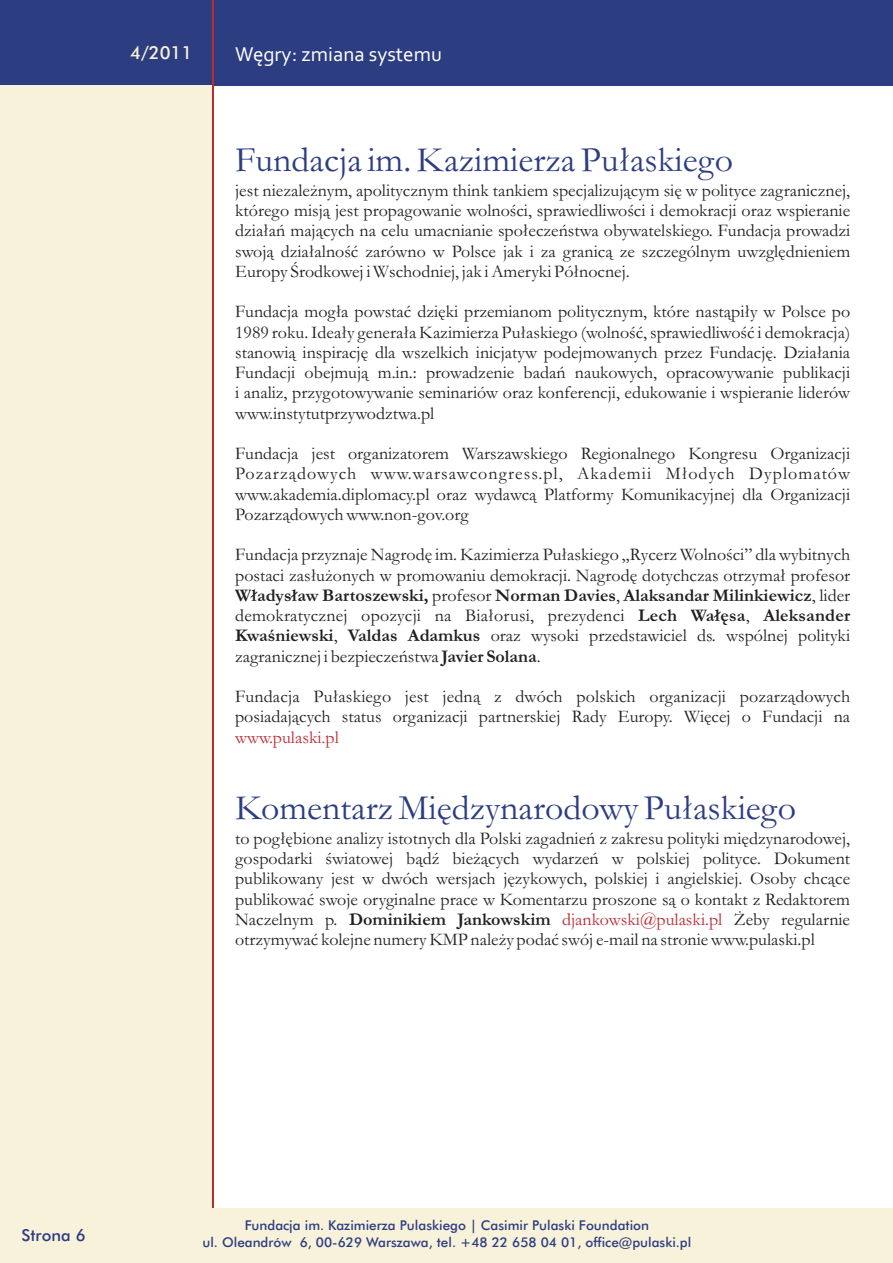
<style>
.page{position:relative;width:893px;height:1263px;background:#fff}
.page>*{position:absolute;margin:0;border:0;box-sizing:border-box;transform-origin:0 0}
.t1{font:36px "Garamond";color:#2c3d82}
.t2{font:21px "Corbel";color:#fff}
.t3{font:18px/20.2px "Garamond";color:#231f20;text-align:justify}
.t4{font:18px "Garamond";color:#bd2a31}
.t5{font:500 18px "Futura BT";color:#f9f2da}
.t6{font:500 16.5px "Futura BT";color:#2c3d82}
.t7{font:500 13.5px/16.2px "Futura BT";color:#2c3d82;text-align:center}
.s1{font-weight:700}
</style>
<div class="page">
<div style="left:0;top:0;width:893px;height:85px;background:#2c3d82"></div>
<div style="left:0;top:85px;width:214px;height:1178px;background:#f9f2da"></div>
<hr style="left:213px;top:0;width:1px;height:1263px;background:#bd2a31">
<div style="left:0;top:1208px;width:893px;height:55px;background:#f9f2da"></div>
<p class="t5" style="left:130px;top:46px;width:64px">4/2011</p>
<p class="t2" style="left:235px;top:45px;width:208px">Wêgry: zmiana systemu</p>
<h1 class="t1" style="left:235px;top:147px;width:499px">Fundacja im. Kazimierza Pu³askiego</h1>
<p class="t3" style="left:235px;top:182px;width:617px">jest niezale¿nym, apolitycznym think tankiem specjalizuj¹cym siê w polityce zagranicznej, którego misj¹ jest propagowanie wolnoœci, sprawiedliwoœci i demokracji oraz wspieranie dzia³añ maj¹cych na celu umacnianie spo³eczeñstwa obywatelskiego. Fundacja prowadzi swoj¹ dzia³alnoœæ zarówno w Polsce jak i za granic¹ ze szczególnym uwzglêdnieniem Europy Œrodkowej i Wschodniej, jak i Ameryki Pó³nocnej.</p>
<p class="t3" style="left:235px;top:304px;width:617px">Fundacja mog³a powstaæ dziêki przemianom politycznym, które nast¹pi³y w Polsce po 1989 roku. Idea³y genera³a Kazimierza Pu³askiego (wolnoœæ, sprawiedliwoœæ i demokracja) stanowi¹ inspiracjê dla wszelkich inicjatyw podejmowanych przez Fundacjê. Dzia³ania Fundacji obejmuj¹ m.in.: prowadzenie badañ naukowych, opracowywanie publikacji i analiz, przygotowywanie seminariów oraz konferencji, edukowanie i wspieranie liderów www.instytutprzywodztwa.pl</p>
<p class="t3" style="left:235px;top:445px;width:617px">Fundacja jest organizatorem Warszawskiego Regionalnego Kongresu Organizacji Pozarz¹dowych www.warsawcongress.pl, Akademii M³odych Dyplomatów www.akademia.diplomacy.pl oraz wydawc¹ Platformy Komunikacyjnej dla Organizacji Pozarz¹dowych www.non-gov.org</p>
<p class="t3" style="left:235px;top:547px;width:617px">Fundacja przyznaje Nagrodê im. Kazimierza Pu³askiego „Rycerz Wolnoœci” dla wybitnych postaci zas³u¿onych w promowaniu demokracji. Nagrodê dotychczas otrzyma³ profesor <span class="s1">W³adys³aw Bartoszewski,</span> profesor <span class="s1">Norman Davies</span>, <span class="s1">Alaksandar Milinkiewicz</span>, lider demokratycznej opozycji na Bia³orusi, prezydenci <span class="s1">Lech Wa³êsa</span>, <span class="s1">Aleksander Kwaœniewski</span>, <span class="s1">Valdas Adamkus</span> oraz wysoki przedstawiciel ds. wspólnej polityki zagranicznej i bezpieczeñstwa <span class="s1">Javier Solana</span>.</p>
<p class="t3" style="left:235px;top:688px;width:617px">Fundacja Pu³askiego jest jedn¹ z dwóch polskich organizacji pozarz¹dowych posiadaj¹cych status organizacji partnerskiej Rady Europy. Wiêcej o Fundacji na</p>
<p class="t4" style="left:235px;top:731px;width:105px">www.pulaski.pl</p>
<h1 class="t1" style="left:235px;top:795px;width:562px">Komentarz Miêdzynarodowy Pu³askiego</h1>
<p class="t3" style="left:235px;top:830px;width:617px">to pog³êbione analizy istotnych dla Polski zagadnieñ z zakresu polityki miêdzynarodowej, gospodarki œwiatowej b¹dŸ bie¿¹cych wydarzeñ w polskiej polityce. Dokument publikowany jest w dwóch wersjach jêzykowych, polskiej i angielskiej. Osoby chc¹ce publikowaæ swoje oryginalne prace w Komentarzu proszone s¹ o kontakt z Redaktorem Naczelnym p. <span class="s1">Dominikiem Jankowskim</span></p>
<p class="t3" style="left:235px;top:911px;width:617px;text-indent:499px">¯eby regularnie otrzymywaæ kolejne numery KMP nale¿y podaæ swój e-mail na stronie www.pulaski.pl</p>
<p class="t4" style="left:562px;top:913px;width:162px">djankowski@pulaski.pl</p>
<p class="t6" style="left:22px;top:1229px;width:66px">Strona 6</p>
<p class="t7" style="left:202px;top:1219px;width:490px">Fundacja im. Kazimierza Pulaskiego | Casimir Pulaski Foundation<br>ul. Oleandrów 6, 00-629 Warszawa, tel. +48 22 658 04 01, office@pulaski.pl</p>
</div>
